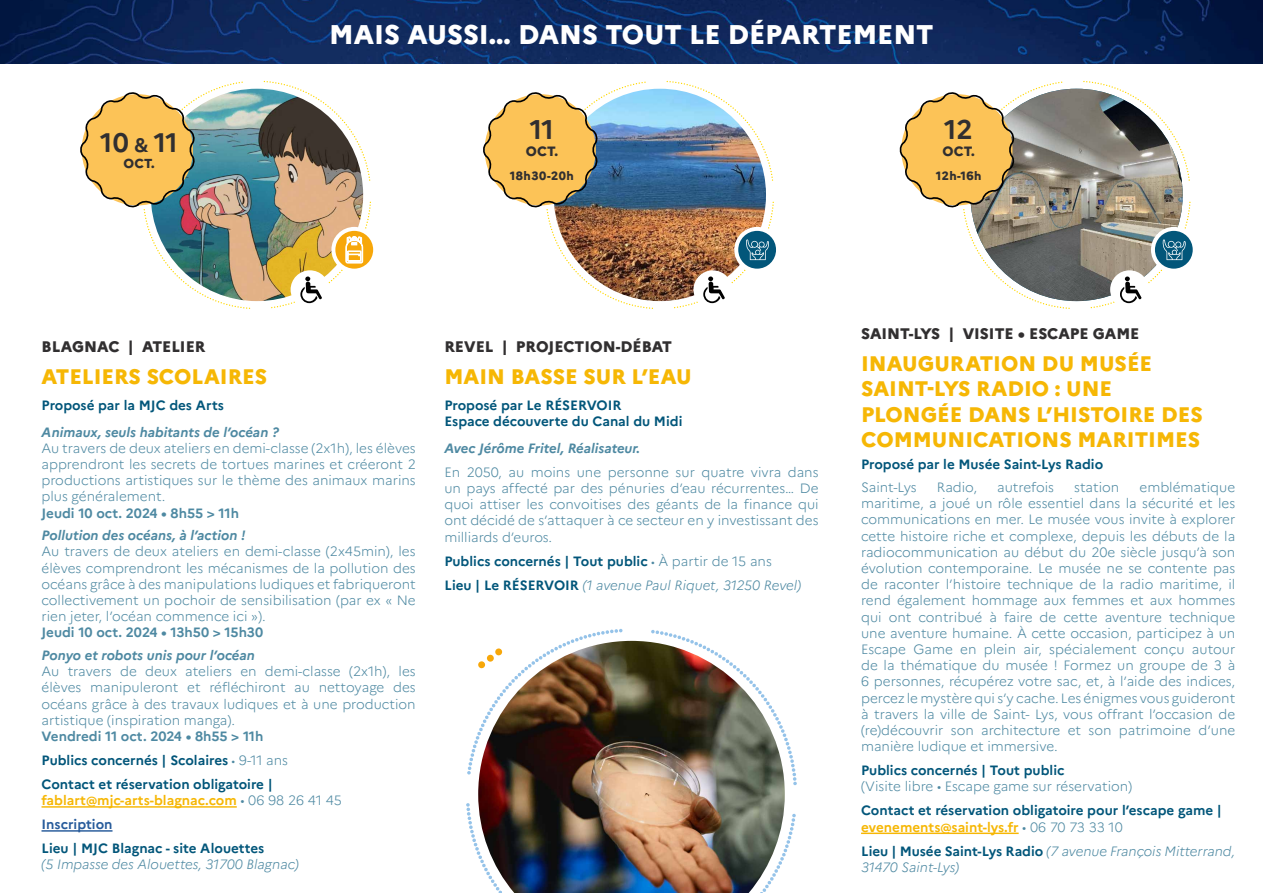
<style>
.page{position:relative;width:1263px;height:893px;background:#fff}
.page>*{position:absolute;margin:0;border:0;box-sizing:border-box;transform-origin:0 0}
.t1{font:800 27px "Marianne";color:#fff}
.t2{font:700 27px "Marianne";color:#312f30}
.t3{font:700 26.85px "Marianne";color:#312f30}
.t4{font:800 21px/25.2px "Marianne";color:#f6b705}
.t5{font:800 15.3px "Marianne";color:#312f30}
.t6{font:300 13.5px/16.2px "Marianne";color:#4e89a2;text-align:justify}
.t7{font:700 13.5px/24px "Marianne";color:#02567a}
.t8{font:italic 700 13.5px "Marianne";color:#4e89a2}
.t9{font:italic 300 13.5px/16.2px "Marianne";color:#4e89a2}
.t10{font:700 13.5px "Marianne";color:#4e89a2}
.t11{font:700 13.5px/24px "Marianne";color:#f6b705}
.t12{font:800 13.5px "Marianne";letter-spacing:.015em;color:#312f30}
.t13{font:800 13.05px "Marianne";color:#312f30}
.t14{font:800 12px "Marianne";letter-spacing:.04em;color:#312f30}
.s1{font-size:19.5px}
.s2{color:#4e89a2}
.s3{font-weight:300;font-size:12px;color:#4e89a2}
.s4{font-weight:300;color:#4e89a2}
.s5{color:#275b9b}
.s6{font-weight:300;font-style:italic;color:#4e89a2}
.s7{color:#f6b705}
.s8{font-weight:700;font-style:normal;color:#02567a}
</style>
<div class="page">
<img style="left:0;top:0;width:1263px;height:64px">
<hr style="left:861px;top:833px;width:158px;height:1px;background:#f6b705">
<hr style="left:42px;top:806px;width:195px;height:2px;background:#f6b705">
<hr style="left:42px;top:830px;width:71px;height:2px;background:#275b9b">
<svg style="left:263px;top:80px;width:108px;height:102px"></svg>
<svg style="left:666px;top:80px;width:108px;height:102px"></svg>
<svg style="left:1082px;top:80px;width:108px;height:101px"></svg>
<img style="left:151px;top:89px;width:212px;height:212px;border-radius:106px">
<img style="left:554px;top:89px;width:212px;height:212px;border-radius:106px">
<img style="left:970px;top:89px;width:213px;height:212px;border-radius:106px">
<img style="left:270px;top:201px;width:102px;height:108px">
<img style="left:80px;top:81px;width:171px;height:228px">
<img style="left:483px;top:81px;width:171px;height:228px">
<svg style="left:900px;top:81px;width:170px;height:228px"></svg>
<img style="left:673px;top:201px;width:102px;height:108px">
<svg style="left:1155px;top:231px;width:38px;height:38px"></svg>
<img style="left:1090px;top:201px;width:101px;height:108px">
<svg style="left:466px;top:803px;width:12px;height:52px"></svg>
<svg style="left:467px;top:628px;width:155px;height:146px"></svg>
<svg style="left:653px;top:630px;width:144px;height:155px"></svg>
<svg style="left:785px;top:815px;width:11px;height:41px"></svg>
<img style="left:478px;top:641px;width:307px;height:252px">
<div style="left:495px;top:648px;width:7px;height:8px;background:#f7a70a;border-radius:50%"></div>
<div style="left:487px;top:654px;width:7px;height:8px;background:#f7a70a;border-radius:50%"></div>
<div style="left:478px;top:661px;width:7px;height:7px;background:#f7a70a;border-radius:50%"></div>
<h2 class="t3" style="left:100px;top:127px;width:79px">10 <span class="s1">&amp;</span> 11</h2>
<p class="t13" style="left:123px;top:153px;width:33px">OCT.</p>
<h1 class="t1" style="left:329px;top:13px;width:606px">MAIS AUSSI... DANS TOUT LE DÉPARTEMENT</h1>
<h1 class="t2" style="left:530px;top:113px;width:26px">11</h1>
<p class="t12" style="left:526px;top:140px;width:34px">OCT.</p>
<p class="t14" style="left:510px;top:167px;width:66px">18h30-20h</p>
<h1 class="t2" style="left:944px;top:113px;width:30px">12</h1>
<p class="t12" style="left:942px;top:140px;width:34px">OCT.</p>
<p class="t14" style="left:936px;top:167px;width:47px">12h-16h</p>
<p class="t5" style="left:42px;top:334px;width:165px">BLAGNAC | ATELIER</p>
<h3 class="t4" style="left:42px;top:362px;width:227px">ATELIERS SCOLAIRES</h3>
<p class="t7" style="left:42px;top:393px;width:184px">Proposé par la MJC des Arts</p>
<p class="t8" style="left:42px;top:421px;width:239px">Animaux, seuls habitants de l’océan ?</p>
<p class="t6" style="left:42px;top:439px;width:376px">Au travers de deux ateliers en demi-classe (2x1h), les élèves apprendront les secrets de tortues marines et créeront 2 productions artistiques sur le thème des animaux marins plus généralement.</p>
<p class="t10" style="left:42px;top:505px;width:199px">Jeudi 10 oct. 2024 • 8h55 &gt; 11h</p>
<p class="t8" style="left:42px;top:525px;width:205px">Pollution des océans, à l’action !</p>
<p class="t6" style="left:42px;top:542px;width:376px">Au travers de deux ateliers en demi-classe (2x45min), les élèves comprendront les mécanismes de la pollution des océans grâce à des manipulations ludiques et fabriqueront collectivement un pochoir de sensibilisation (par ex « Ne rien jeter, l’océan commence ici »).</p>
<p class="t10" style="left:42px;top:624px;width:223px">Jeudi 10 oct. 2024 • 13h50 &gt; 15h30</p>
<p class="t8" style="left:42px;top:645px;width:215px">Ponyo et robots unis pour l’océan</p>
<p class="t6" style="left:42px;top:662px;width:376px">Au travers de deux ateliers en demi-classe (2x1h), les élèves manipuleront et réfléchiront au nettoyage des océans grâce à des travaux ludiques et à une production artistique (inspiration manga).</p>
<p class="t7" style="left:42px;top:724px;width:248px"><span class="s2">Vendredi 11 oct. 2024 • 8h55 &gt; 11h<br></span>Publics concernés | Scolaires <span class="s3">•</span> <span class="s4">9-11 ans<br></span>Contact et réservation obligatoire |</p>
<p class="t11" style="left:42px;top:788px;width:302px">fablart@mjc-arts-blagnac.com <span class="s4">• 06 98 26 41 45<br></span><span class="s5">Inscription</span></p>
<p class="t7" style="left:42px;top:836px;width:224px">Lieu | MJC Blagnac - site Alouettes</p>
<p class="t9" style="left:42px;top:855px;width:259px">(5 Impasse des Alouettes, 31700 Blagnac)</p>
<p class="t5" style="left:444px;top:334px;width:229px">REVEL | PROJECTION-DÉBAT</p>
<h3 class="t4" style="left:444px;top:362px;width:249px">MAIN BASSE SUR L’EAU</h3>
<p class="t7" style="left:444px;top:397px;width:240px;line-height:16.2px">Proposé par Le RÉSERVOIR<br>Espace découverte du Canal du Midi</p>
<p class="t8" style="left:444px;top:438px;width:197px">Avec Jérôme Fritel, Réalisateur.</p>
<p class="t6" style="left:444px;top:463px;width:376px">En 2050, au moins une personne sur quatre vivra dans un pays affecté par des pénuries d’eau récurrentes… De quoi attiser les convoitises des géants de la finance qui ont décidé de s’attaquer à ce secteur en y investissant des milliards d’euros.</p>
<p class="t7" style="left:444px;top:549px;width:358px">Publics concernés | Tout public <span class="s3">•</span> <span class="s4">À partir de 15 ans<br></span>Lieu | Le RÉSERVOIR <span class="s6">(1 avenue Paul Riquet, 31250 Revel)</span></p>
<p class="t5" style="left:861px;top:321px;width:280px">SAINT-LYS | VISITE • ESCAPE GAME</p>
<h3 class="t4" style="left:861px;top:349px;width:343px">INAUGURATION DU MUSÉE<br>SAINT-LYS RADIO : UNE<br>PLONGÉE DANS L’HISTOIRE DES<br>COMMUNICATIONS MARITIMES</h3>
<p class="t7" style="left:861px;top:453px;width:244px">Proposé par le Musée Saint-Lys Radio</p>
<p class="t6" style="left:861px;top:478px;width:57px">Saint-Lys</p>
<p class="t6" style="left:937px;top:478px;width:42px">Radio,</p>
<p class="t6" style="left:997px;top:478px;width:58px">autrefois</p>
<p class="t6" style="left:1074px;top:478px;width:47px">station</p>
<p class="t6" style="left:861px;top:478px;width:376px;text-indent:278px">emblématique maritime, a joué un rôle essentiel dans la sécurité et les communications en mer. Le musée vous invite à explorer cette histoire riche et complexe, depuis les débuts de la radiocommunication au début du 20e siècle jusqu’à son évolution contemporaine. Le musée ne se contente pas de raconter l’histoire technique de la radio maritime, il rend également hommage aux femmes et aux hommes qui ont contribué à faire de cette aventure technique une aventure humaine. À cette occasion, participez à un Escape Game en plein air, spécialement conçu autour de la thématique du musée ! Formez un groupe de 3 à 6 personnes, récupérez votre sac, et, à l’aide des indices, percez le mystère qui s’y cache. Les énigmes vous guideront à travers la ville de Saint- Lys, vous offrant l’occasion de (re)découvrir son architecture et son patrimoine d’une manière ludique et immersive.</p>
<p class="t7" style="left:861px;top:758px;width:205px">Publics concernés | Tout public</p>
<p class="t6" style="left:861px;top:777px;width:273px">(Visite libre • Escape game sur réservation)</p>
<p class="t7" style="left:861px;top:802px;width:362px;line-height:16.2px">Contact et réservation obligatoire pour l’escape game | <span class="s7">evenements@saint-lys.fr</span> <span class="s4">• 06 70 73 33 10</span></p>
<p class="t9" style="left:861px;top:841px;width:376px"><span class="s8">Lieu | Musée Saint-Lys Radio</span> (7 avenue François Mitterrand,<br>31470 Saint-Lys)</p>
</div>
